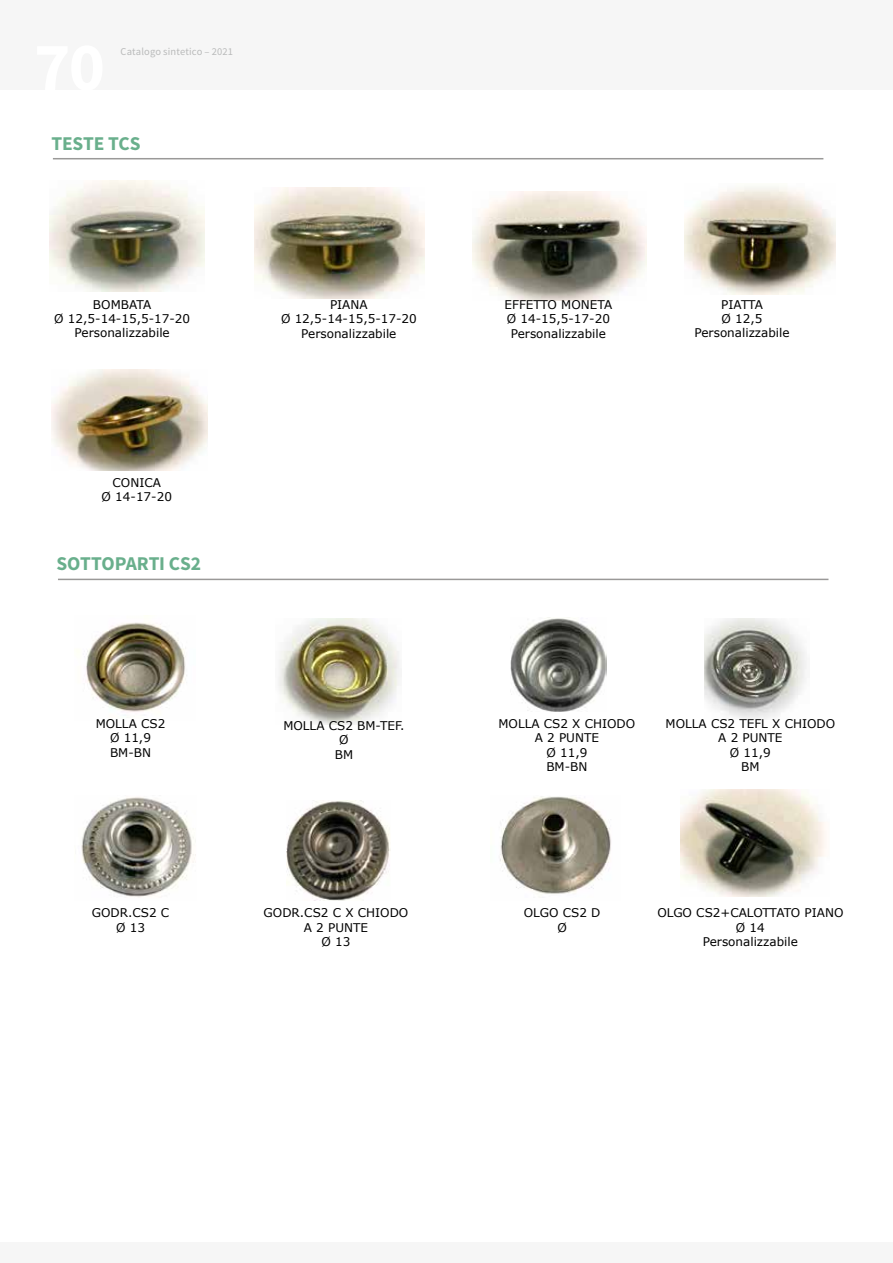
<style>
.page{position:relative;width:893px;height:1263px;background:#fff}
.page>*{position:absolute;margin:0;border:0;box-sizing:border-box;transform-origin:0 0}
.t1{font:700 19.5px "Source Sans Pro";letter-spacing:-.01em;color:#69af8c}
.t2{font:12px/14.4px "Verdana";color:#000;text-align:center}
.t3{font:10.5px "Source Sans Pro";letter-spacing:.01em;color:#b9baba}
</style>
<div class="page">
<div style="left:0;top:0;width:893px;height:90px;background:#f6f6f6"></div>
<div style="left:0;top:1242px;width:893px;height:21px;background:#f6f6f6"></div>
<hr style="left:53px;top:158px;width:770px;height:1px;background:#9a9998">
<img style="left:255px;top:188px;width:170px;height:110px">
<img style="left:472px;top:191px;width:175px;height:109px">
<img style="left:49px;top:181px;width:155px;height:110px">
<img style="left:685px;top:186px;width:151px;height:109px">
<img style="left:52px;top:369px;width:155px;height:101px">
<hr style="left:58px;top:579px;width:770px;height:1px;background:#9a9998">
<img style="left:84px;top:622px;width:103px;height:94px">
<img style="left:81px;top:797px;width:115px;height:100px">
<img style="left:500px;top:796px;width:111px;height:98px">
<img style="left:510px;top:618px;width:97px;height:93px">
<img style="left:287px;top:800px;width:104px;height:100px">
<img style="left:278px;top:618px;width:122px;height:106px">
<img style="left:705px;top:619px;width:102px;height:100px">
<img style="left:680px;top:789px;width:146px;height:107px">
<p class="t3" style="left:120px;top:45px;width:114px">Catalogo sintetico – 2021</p>
<h1 class="t1" style="left:52px;top:131px;width:91px">TESTE TCS</h1>
<p class="t2" style="left:54px;top:297px;width:137px">BOMBATA<br>Ø 12,5-14-15,5-17-20<br>Personalizzabile</p>
<p class="t2" style="left:102px;top:475px;width:72px">CONICA<br>Ø 14-17-20</p>
<h1 class="t1" style="left:57px;top:551px;width:146px">SOTTOPARTI CS2</h1>
<p class="t2" style="left:96px;top:716px;width:71px">MOLLA CS2<br>Ø 11,9<br>BM-BN</p>
<p class="t2" style="left:92px;top:905px;width:79px">GODR.CS2 C<br>Ø 13</p>
<p class="t2" style="left:281px;top:297px;width:137px">PIANA<br>Ø 12,5-14-15,5-17-20<br>Personalizzabile</p>
<p class="t2" style="left:283px;top:718px;width:123px">MOLLA CS2 BM-TEF.<br>Ø<br>BM</p>
<p class="t2" style="left:264px;top:905px;width:146px">GODR.CS2 C X CHIODO<br>A 2 PUNTE<br>Ø 13</p>
<p class="t2" style="left:504px;top:297px;width:109px">EFFETTO MONETA<br>Ø 14-15,5-17-20<br>Personalizzabile</p>
<p class="t2" style="left:694px;top:297px;width:97px">PIATTA<br>Ø 12,5<br>Personalizzabile</p>
<p class="t2" style="left:498px;top:716px;width:138px">MOLLA CS2 X CHIODO<br>A 2 PUNTE<br>Ø 11,9<br>BM-BN</p>
<p class="t2" style="left:666px;top:716px;width:171px">MOLLA CS2 TEFL X CHIODO<br>A 2 PUNTE<br>Ø 11,9<br>BM</p>
<p class="t2" style="left:524px;top:905px;width:78px">OLGO CS2 D<br>Ø</p>
<p class="t2" style="left:657px;top:905px;width:188px">OLGO CS2+CALOTTATO PIANO<br>Ø 14<br>Personalizzabile</p>
</div>
